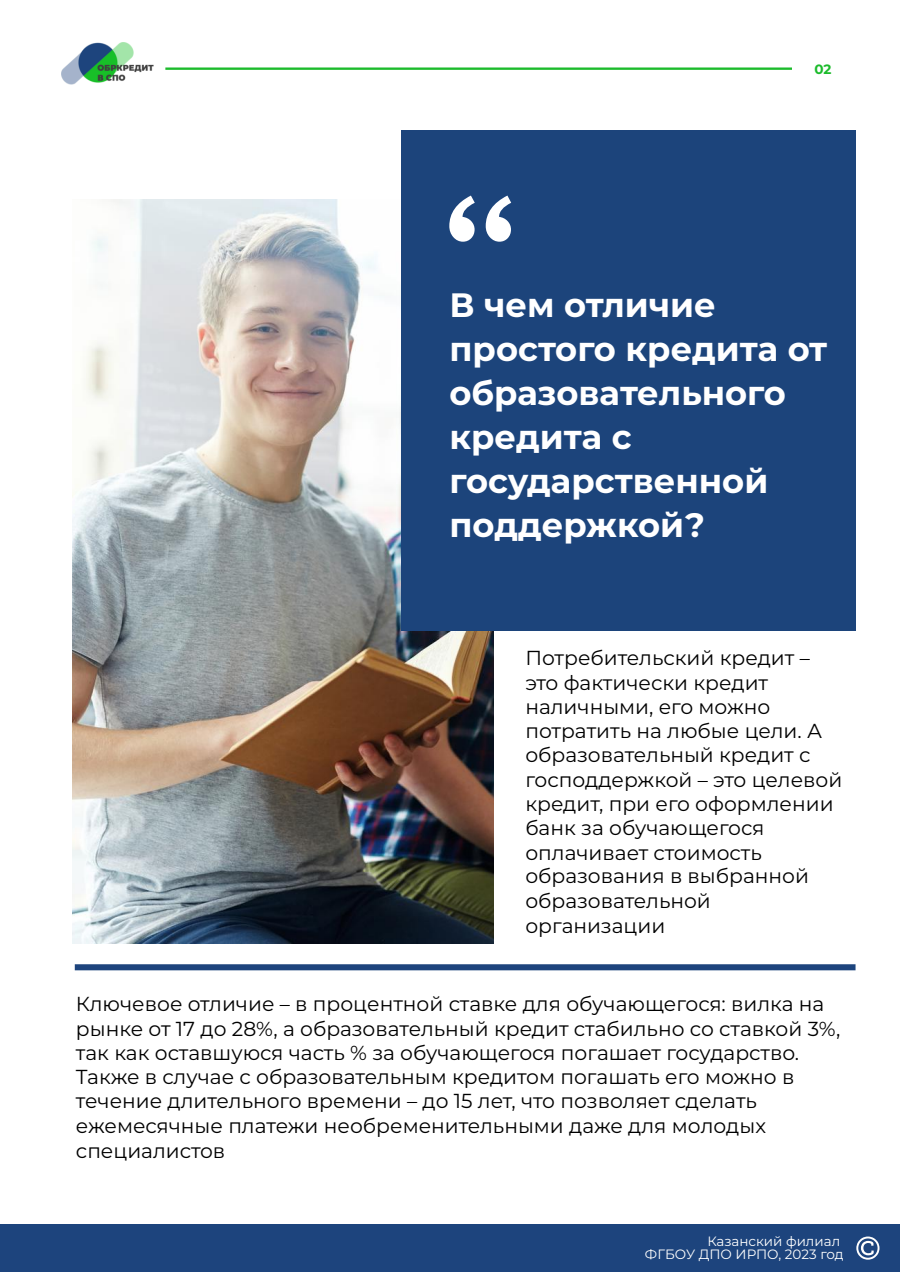
<style>
.page{position:relative;width:900px;height:1272px;background:#fff}
.page>*{position:absolute;margin:0;border:0;box-sizing:border-box;transform-origin:0 0}
.t1{font:700 33.75px/43.8px "Montserrat";color:#fff}
.t2{font:20.25px/24.3px "Montserrat";color:#000}
.t3{font:13.5px/13.5px "Montserrat";color:#fff;text-align:right}
.t4{font:700 13.5px "Montserrat";color:#1cbb2c}
</style>
<div class="page">
<hr style="left:165px;top:67px;width:627px;height:3px;background:#1cbb2c">
<img style="left:73px;top:200px;width:420px;height:743px">
<div style="left:401px;top:130px;width:455px;height:501px;background:#1c447b"></div>
<svg style="left:449px;top:196px;width:62px;height:46px"></svg>
<div style="left:75px;top:964px;width:781px;height:6px;background:#1d447d"></div>
<div style="left:0;top:1224px;width:900px;height:48px;background:#1d447d"></div>
<svg style="left:856px;top:1236px;width:24px;height:24px"></svg>
<img style="left:61px;top:42px;width:105px;height:43px">
<p class="t4" style="left:814px;top:61px;width:19px">02</p>
<p class="t1" style="left:449px;top:283px;width:379px">В чем отличие простого кредита от</p>
<p class="t1" style="left:449px;top:371px;width:338px">образовательного</p>
<p class="t1" style="left:449px;top:415px;width:184px">кредита с</p>
<p class="t1" style="left:449px;top:459px;width:320px">государственной</p>
<p class="t1" style="left:449px;top:503px;width:257px">поддержкой?</p>
<p class="t2" style="left:525px;top:646px;width:286px">Потребительский кредит –</p>
<p class="t2" style="left:525px;top:670px;width:244px">это фактически кредит</p>
<p class="t2" style="left:525px;top:694px;width:318px">наличными, его можно потратить на любые цели. А образовательный кредит с господдержкой – это целевой кредит, при его оформлении банк за обучающегося оплачивает стоимость образования в выбранной образовательной организации</p>
<p class="t2" style="left:76px;top:992px;width:766px">Ключевое отличие – в процентной ставке для обучающегося: вилка на рынке от 17 до 28%, а образовательный кредит стабильно со ставкой 3%, так как оставшуюся часть % за обучающегося погашает государство.<br>Также в случае с образовательным кредитом погашать его можно в течение длительного времени – до 15 лет, что позволяет сделать ежемесячные платежи необременительными даже для молодых специалистов</p>
<p class="t3" style="left:645px;top:1234px;width:200px">Казанский филиал<br>ФГБОУ ДПО ИРПО, 2023 год</p>
<p class="t3" style="left:647px;top:1234px;width:200px">Казанский филиал<br>ФГБОУ ДПО ИРПО, 2023 год</p>
</div>
